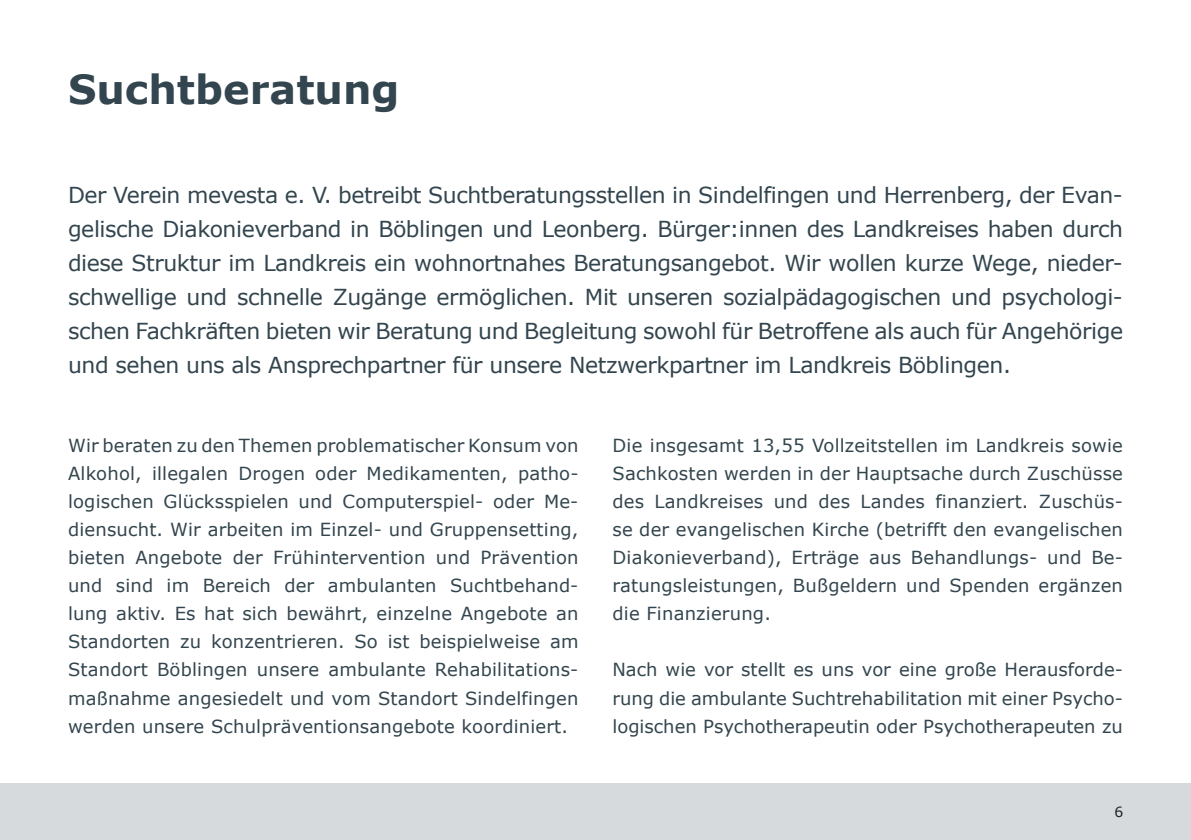
<style>
.page{position:relative;width:1191px;height:840px;background:#fff}
.page>*{position:absolute;margin:0;border:0;box-sizing:border-box;transform-origin:0 0}
.t1{font:700 40px "Verdana";color:#33454e}
.t2{font:22px/34px "Verdana";letter-spacing:-.02em;color:#33454e;text-align:justify}
.t3{font:18px/28px "Verdana";letter-spacing:.01em;color:#33454e;text-align:justify}
.t4{font:14px "Verdana";color:#231f20}
</style>
<div class="page">
<div style="left:0;top:782px;width:1191px;height:57px;background:#d6dadc"></div>
<p class="t1" style="left:68px;top:61px;width:333px">Suchtberatung</p>
<p class="t2" style="left:68px;top:177px;width:1056px">Der Verein mevesta e. V. betreibt Suchtberatungsstellen in Sindelfingen und Herrenberg, der Evan&shy;gelische Diakonieverband in Böblingen und Leonberg. Bürger:innen des Landkreises haben durch diese Struktur im Landkreis ein wohnortnahes Beratungsangebot. Wir wollen kurze Wege, nieder&shy;schwellige und schnelle Zugänge ermöglichen. Mit unseren sozialpädagogischen und psychologi&shy;schen Fachkräften bieten wir Beratung und Begleitung sowohl für Betroffene als auch für Angehörige und sehen uns als Ansprechpartner für unsere Netzwerkpartner im Landkreis Böblingen.</p>
<p class="t3" style="left:68px;top:431px;width:512px">Wir beraten zu den Themen problematischer Konsum von Alkohol, illegalen Drogen oder Medikamenten, patho&shy;logischen Glücksspielen und Computerspiel- oder Me&shy;diensucht. Wir arbeiten im Einzel- und Gruppensetting, bieten Angebote der Frühintervention und Prävention und sind im Bereich der ambulanten Suchtbehand&shy;lung aktiv. Es hat sich bewährt, einzelne Angebote an Standorten zu konzentrieren. So ist beispielweise am Standort Böblingen unsere ambulante Rehabilitations&shy;maßnahme angesiedelt und vom Standort Sindelfingen werden unsere Schulpräventionsangebote koordiniert.</p>
<p class="t3" style="left:612px;top:431px;width:512px">Die insgesamt 13,55 Vollzeitstellen im Landkreis sowie Sachkosten werden in der Hauptsache durch Zuschüsse des Landkreises und des Landes finanziert. Zuschüs&shy;se der evangelischen Kirche (betrifft den evangelischen Diakonieverband), Erträge aus Behandlungs- und Be&shy;ratungsleistungen, Bußgeldern und Spenden ergänzen die Finanzierung.</p>
<p class="t3" style="left:612px;top:655px;width:512px">Nach wie vor stellt es uns vor eine große Herausforde&shy;rung die ambulante Suchtrehabilitation mit einer Psycho&shy;logischen Psychotherapeutin oder Psychotherapeuten zu</p>
<p class="t4" style="left:1114px;top:802px;width:10px">6</p>
</div>
